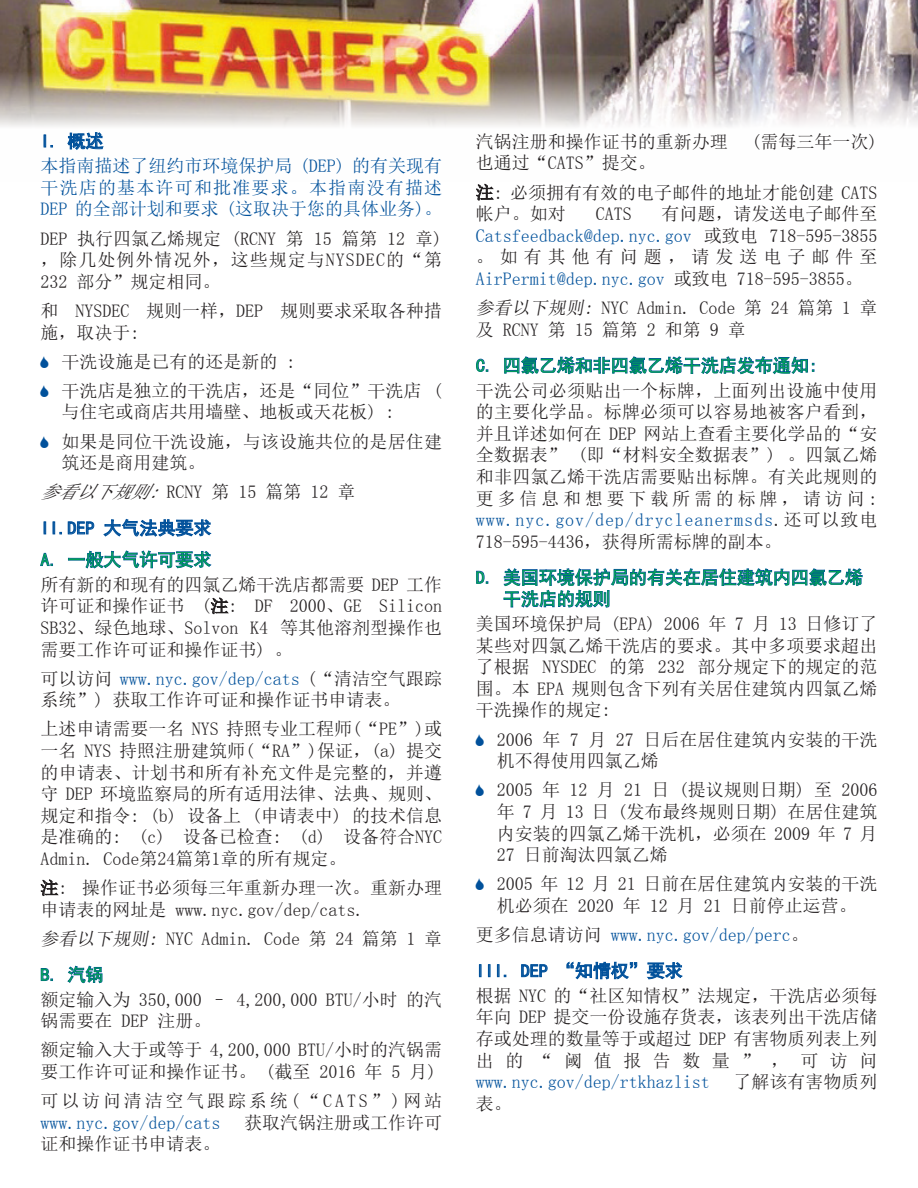
<style>
.page{position:relative;width:918px;height:1188px;background:#fff}
.page>*{position:absolute;margin:0;border:0;box-sizing:border-box;transform-origin:0 0}
.Intro_body{font:18px/21.6px "Sim Sun";color:#231f20}
.Intro_body-2{font:18px/21.6px "Sim Sun";color:#01519b;text-align:justify}
.Blue_Bold{font:18px/21.6px "Sim Hei";color:#009e57}
.Intro_body-3{font:18px/21.6px "Sim Sun";letter-spacing:.16em;color:#231f20}
.Blue_Bold-2{font:18px "Sim Hei";color:#01519b}
.s1{font-family:"ESRI Enviro Hazard Incident";color:#01519b}
.s2{font-style:italic}
.s3{color:#01519b}
.s4{color:#231f20}
</style>
<div class="page">
<img style="left:0;top:0;width:918px;height:148px">
<svg style="left:44px;top:135px;width:9px;height:12px"></svg>
<svg style="left:67px;top:132px;width:37px;height:18px"></svg>
<svg style="left:44px;top:522px;width:2px;height:12px"></svg>
<svg style="left:53px;top:522px;width:9px;height:12px"></svg>
<svg style="left:68px;top:521px;width:27px;height:14px"></svg>
<svg style="left:103px;top:519px;width:108px;height:18px"></svg>
<svg style="left:40px;top:553px;width:13px;height:13px"></svg>
<svg style="left:68px;top:550px;width:143px;height:19px"></svg>
<svg style="left:211px;top:597px;width:18px;height:17px"></svg>
<svg style="left:41px;top:879px;width:18px;height:17px"></svg>
<svg style="left:41px;top:968px;width:12px;height:13px"></svg>
<svg style="left:67px;top:966px;width:36px;height:17px"></svg>
<svg style="left:476px;top:184px;width:18px;height:17px"></svg>
<svg style="left:476px;top:358px;width:12px;height:14px"></svg>
<svg style="left:504px;top:356px;width:310px;height:18px"></svg>
<svg style="left:476px;top:571px;width:12px;height:13px"></svg>
<svg style="left:503px;top:568px;width:360px;height:40px"></svg>
<svg style="left:479px;top:965px;width:2px;height:12px"></svg>
<svg style="left:488px;top:965px;width:2px;height:12px"></svg>
<svg style="left:497px;top:965px;width:9px;height:12px"></svg>
<svg style="left:521px;top:964px;width:27px;height:13px"></svg>
<svg style="left:566px;top:962px;width:72px;height:18px"></svg>
<svg style="left:647px;top:962px;width:36px;height:18px"></svg>
<p class="Blue_Bold-2" style="left:40px;top:132px;width:64px">I. 概述</p>
<p class="Intro_body-2" style="left:40px;top:155px;width:403px">本指南描述了纽约市环境保护局 (DEP) 的有关现有干洗店的基本许可和批准要求。本指南没有描述DEP 的全部计划和要求 (这取决于您的具体业务)。</p>
<p class="Intro_body" style="left:40px;top:227px;width:403px;text-align:justify">DEP 执行四氯乙烯规定 (RCNY 第 15 篇第 12 章)，除几处例外情况外，这些规定与NYSDEC的“第232 部分”规定相同。</p>
<p class="Intro_body" style="left:40px;top:300px;width:403px">和 NYSDEC 规则一样，DEP 规则要求采取各种措施，取决于:</p>
<p class="Intro_body" style="left:40px;top:350px;width:256px"><span class="s1">p</span> 干洗设施是已有的还是新的 :</p>
<p class="Intro_body" style="left:62px;top:380px;width:382px;text-indent:-21px"><span class="s1">p</span> 干洗店是独立的干洗店，还是“同位”干洗店 (与住宅或商店共用墙壁、地板或天花板) :</p>
<p class="Intro_body" style="left:62px;top:430px;width:382px;text-indent:-21px"><span class="s1">p</span> 如果是同位干洗设施，与该设施共位的是居住建筑还是商用建筑。</p>
<p class="Intro_body" style="left:40px;top:481px;width:316px"><span class="s2">参看以下规则:</span>R C N Y 第 1 5 篇第 1 2 章</p>
<p class="Blue_Bold-2" style="left:40px;top:519px;width:172px">II.DEP 大气法典要求</p>
<p class="Blue_Bold" style="left:40px;top:549px;width:172px">A. 一般大气许可要求</p>
<p class="Intro_body" style="left:40px;top:574px;width:403px;text-align:justify">所有新的和现有的四氯乙烯干洗店都需要 DEP 工作许可证和操作证书 (注: DF 2000、GE Silicon SB32、绿色地球、Solvon K4 等其他溶剂型操作也需要工作许可证和操作证书) 。</p>
<p class="Intro_body" style="left:40px;top:667px;width:403px">可以访问 <span class="s3">www.nyc.gov/dep/cats</span> (“清洁空气跟踪系统”) 获取工作许可证和操作证书申请表。</p>
<p class="Intro_body" style="left:40px;top:718px;width:403px;text-align:justify">上述申请需要一名 NYS 持照专业工程师(“PE”)或一名 NYS 持照注册建筑师(“RA”)保证，(a) 提交的申请表、计划书和所有补充文件是完整的，并遵守 DEP 环境监察局的所有适用法律、法典、规则、规定和指令: (b) 设备上 (申请表中) 的技术信息是准确的: (c) 设备已检查: (d) 设备符合NYC Admin. Code第24篇第1章的所有规定。</p>
<p class="Intro_body" style="left:40px;top:877px;width:403px">注: 操作证书必须每三年重新办理一次。重新办理申请表的网址是 www.nyc.gov/dep/cats.</p>
<p class="Intro_body" style="left:40px;top:928px;width:403px"><span class="s2">参看以下规则:</span> NYC Admin. Code 第 24 篇第 1 章</p>
<p class="Blue_Bold" style="left:40px;top:964px;width:64px">B. 汽锅</p>
<p class="Intro_body" style="left:40px;top:988px;width:403px">额定输入为 350,000 – 4,200,000 BTU/小时 的汽锅需要在 DEP 注册。</p>
<p class="Intro_body" style="left:40px;top:1039px;width:403px">额定输入大于或等于 4,200,000 BTU/小时的汽锅需要工作许可证和操作证书。 (截至 2016 年 5 月)</p>
<p class="Intro_body-3" style="left:40px;top:1090px;width:403px">可以访问清洁空气跟踪系统(“CATS”)网站<span class="s3">www.nyc.gov/dep/cats</span></p>
<p class="Intro_body" style="left:244px;top:1112px;width:199px">获取汽锅注册或工作许可</p>
<p class="Intro_body" style="left:40px;top:1133px;width:181px">证和操作证书申请表。</p>
<p class="Intro_body" style="left:476px;top:131px;width:253px">汽锅注册和操作证书的重新办理</p>
<p class="Intro_body" style="left:752px;top:131px;width:127px">(需每三年一次)</p>
<p class="Intro_body" style="left:476px;top:152px;width:181px">也通过“CATS”提交。</p>
<p class="Intro_body" style="left:476px;top:181px;width:403px">注: 必须拥有有效的电子邮件的地址才能创建 CATS帐户。如对</p>
<p class="Intro_body" style="left:476px;top:203px;width:403px;text-align:justify;text-indent:186px">有问题，请发送电子邮件至<span class="s3">Catsfeedback@dep.nyc.gov</span> 或致电 718-595-3855。如有其他有问题，请发送电子邮件至<span class="s3">AirPermit@dep.nyc.gov</span> 或致电 718-595-3855。</p>
<p class="Intro_body" style="left:476px;top:297px;width:403px"><span class="s2">参看以下规则:</span> NYC Admin. Code 第 24 篇第 1 章及 RCNY 第 15 篇第 2 和第 9 章</p>
<p class="Blue_Bold" style="left:476px;top:355px;width:343px">C. 四氯乙烯和非四氯乙烯干洗店发布通知:</p>
<p class="Intro_body" style="left:476px;top:379px;width:403px;text-align:justify">干洗公司必须贴出一个标牌，上面列出设施中使用的主要化学品。标牌必须可以容易地被客户看到，并且详述如何在 DEP 网站上查看主要化学品的“安全数据表” (即“材料安全数据表”) 。四氯乙烯和非四氯乙烯干洗店需要贴出标牌。有关此规则的更多信息和想要下载所需的标牌，请访问: <span class="s3">www.nyc.gov/dep/drycleanermsds</span>.还可以致电718-595-4436，获得所需标牌的副本。</p>
<p class="Blue_Bold" style="left:503px;top:567px;width:361px;text-indent:-27px">D. 美国环境保护局的有关在居住建筑内四氯乙烯干洗店的规则</p>
<p class="Intro_body" style="left:476px;top:613px;width:403px;text-align:justify">美国环境保护局 (EPA) 2006 年 7 月 13 日修订了某些对四氯乙烯干洗店的要求。其中多项要求超出了根据 NYSDEC 的第 232 部分规定下的规定的范围。本 EPA 规则包含下列有关居住建筑内四氯乙烯干洗操作的规定:</p>
<p class="Intro_body" style="left:497px;top:728px;width:382px;text-indent:-21px"><span class="s1">p</span> 2006 年 7 月 27 日后在居住建筑内安装的干洗机不得使用四氯乙烯</p>
<p class="Intro_body" style="left:497px;top:779px;width:382px;text-align:justify;text-indent:-21px"><span class="s1">p</span> 2005 年 12 月 21 日 (提议规则日期) 至 2006年 7 月 13 日 (发布最终规则日期) 在居住建筑内安装的四氯乙烯干洗机，必须在 2009 年 7 月27 日前淘汰四氯乙烯</p>
<p class="Intro_body" style="left:476px;top:873px;width:403px;text-align:center"><span class="s1">p</span> 2005 年 12 月 21 日前在居住建筑内安装的干洗机必须在 2020 年 12 月 21 日前停止运营。</p>
<p class="Intro_body-2" style="left:476px;top:924px;width:334px"><span class="s4">更多信息请访问</span> www.nyc.gov/dep/perc<span class="s4">。</span></p>
<p class="Blue_Bold-2" style="left:476px;top:962px;width:208px">III. DEP “知情权”要求</p>
<p class="Intro_body" style="left:476px;top:985px;width:403px;text-align:justify">根据 NYC 的“社区知情权”法规定，干洗店必须每年向 DEP 提交一份设施存货表，该表列出干洗店储存或处理的数量等于或超过 DEP 有害物质列表上列出的“阈值报告数量”，可访问<span class="s3">www.nyc.gov/dep/rtkhazlist</span></p>
<p class="Intro_body" style="left:596px;top:203px;width:37px">CATS</p>
<p class="Intro_body" style="left:734px;top:1071px;width:145px">了解该有害物质列</p>
<p class="Intro_body" style="left:476px;top:1093px;width:37px">表。</p>
</div>
